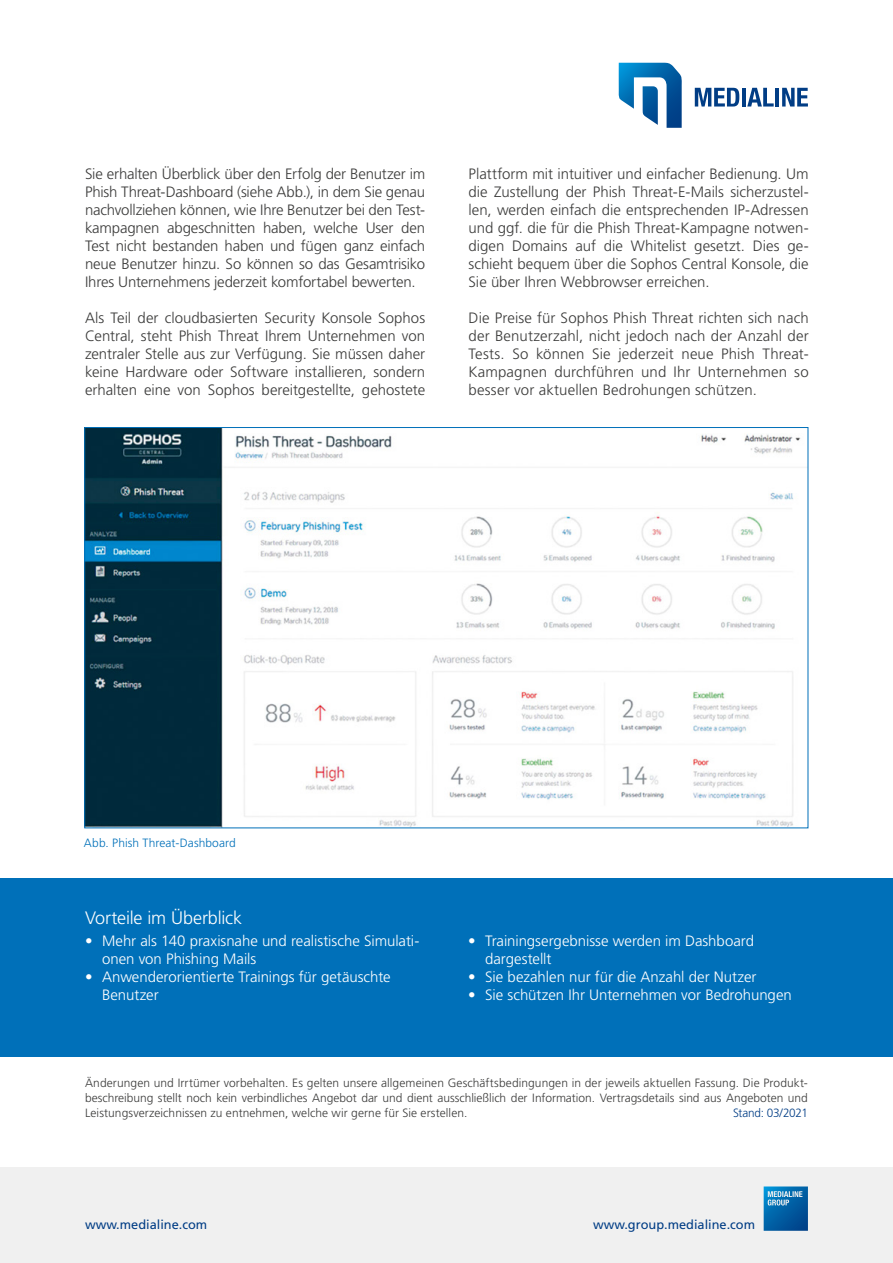
<style>
.page{position:relative;width:893px;height:1263px;background:#fff}
.page>*{position:absolute;margin:0;border:0;box-sizing:border-box;transform-origin:0 0}
.t1{font:300 18px "Frutiger LT Pro";letter-spacing:-.01em;color:#fff}
.t2{font:300 15px/18px "Frutiger LT Pro";color:#3b3b3a;text-align:justify}
.t3{font:300 15px/18px "Frutiger LT Pro";letter-spacing:-.005em;color:#fff}
.t4{font:12.75px "Frutiger LT Pro";color:#013d85}
.t5{font:300 12px/15px "Frutiger LT Pro";letter-spacing:.005em;color:#3b3b3a;text-align:justify}
.t6{font:300 12px "Frutiger LT Pro";letter-spacing:.005em;color:#0070b9}
.t7{font:300 12px "Frutiger LT Pro";letter-spacing:-.025em;color:#013d85}
</style>
<div class="page">
<div style="left:0;top:878px;width:893px;height:179px;background:#0070b9"></div>
<img style="left:86px;top:429px;width:715px;height:397px">
<svg style="left:695px;top:88px;width:44px;height:19px"></svg>
<hr style="left:742px;top:88px;width:4px;height:19px;background:#013d85">
<svg style="left:747px;top:88px;width:27px;height:19px"></svg>
<hr style="left:775px;top:88px;width:4px;height:19px;background:#013d85">
<svg style="left:782px;top:88px;width:26px;height:19px"></svg>
<svg style="left:618px;top:63px;width:64px;height:65px"></svg>
<div style="left:0;top:1167px;width:893px;height:96px;background:#f0f0f0"></div>
<svg style="left:764px;top:1186px;width:44px;height:45px;background:#1a70ae"></svg>
<p class="t2" style="left:85px;top:165px;width:342px">Sie erhalten Überblick über den Erfolg der Benutzer im Phish Threat-Dashboard (siehe Abb.), in dem Sie genau nachvollziehen können, wie Ihre Benutzer bei den Test&shy;kampagnen abgeschnitten haben, welche User den Test nicht bestanden haben und fügen ganz einfach neue Benutzer hinzu. So können so das Gesamtrisiko Ihres Unternehmens jederzeit komfortabel bewerten.</p>
<p class="t2" style="left:85px;top:309px;width:342px">Als Teil der cloudbasierten Security Konsole Sophos Central, steht Phish Threat Ihrem Unternehmen von zentraler Stelle aus zur Verfügung. Sie müssen daher keine Hardware oder Software installieren, sondern erhalten eine von Sophos bereitgestellte, gehostete</p>
<p class="t2" style="left:469px;top:165px;width:342px">Plattform mit intuitiver und einfacher Bedienung. Um die Zustellung der Phish Threat-E-Mails sicherzustel&shy;len, werden einfach die entsprechenden IP-Adressen und ggf. die für die Phish Threat-Kampagne notwen&shy;digen Domains auf die Whitelist gesetzt. Dies ge&shy;schieht bequem über die Sophos Central Konsole, die Sie über Ihren Webbrowser erreichen.</p>
<p class="t2" style="left:469px;top:309px;width:342px">Die Preise für Sophos Phish Threat richten sich nach der Benutzerzahl, nicht jedoch nach der Anzahl der Tests. So können Sie jederzeit neue Phish Threat-Kampagnen durchführen und Ihr Unternehmen so besser vor aktuellen Bedrohungen schützen.</p>
<p class="t6" style="left:84px;top:836px;width:153px">Abb. Phish Threat-Dashboard</p>
<p class="t1" style="left:85px;top:907px;width:158px">Vorteile im Überblick</p>
<p class="t3" style="left:102px;top:932px;width:319px;text-indent:-17px">• Mehr als 140 praxisnahe und realistische Simulati&shy;onen von Phishing Mails</p>
<p class="t3" style="left:102px;top:968px;width:290px;text-indent:-17px">• Anwenderorientierte Trainings für getäuschte<br>Benutzer</p>
<p class="t3" style="left:485px;top:932px;width:270px;text-indent:-17px">• Trainingsergebnisse werden im Dashboard dargestellt</p>
<p class="t3" style="left:468px;top:968px;width:290px">• Sie bezahlen nur für die Anzahl der Nutzer</p>
<p class="t3" style="left:468px;top:986px;width:325px">• Sie schützen Ihr Unternehmen vor Bedrohungen</p>
<p class="t5" style="left:85px;top:1075px;width:724px">Änderungen und Irrtümer vorbehalten. Es gelten unsere allgemeinen Geschäftsbedingungen in der jeweils aktuellen Fassung. Die Produkt&shy;beschreibung stellt noch kein verbindliches Angebot dar und dient ausschließlich der Information. Vertragsdetails sind aus Angeboten und Leistungsverzeichnissen zu entnehmen, welche wir gerne für Sie erstellen.</p>
<p class="t7" style="left:733px;top:1106px;width:76px">Stand: 03/2021</p>
<p class="t4" style="left:85px;top:1216px;width:124px">www.medialine.com</p>
<p class="t4" style="left:593px;top:1216px;width:164px">www.group.medialine.com</p>
</div>
